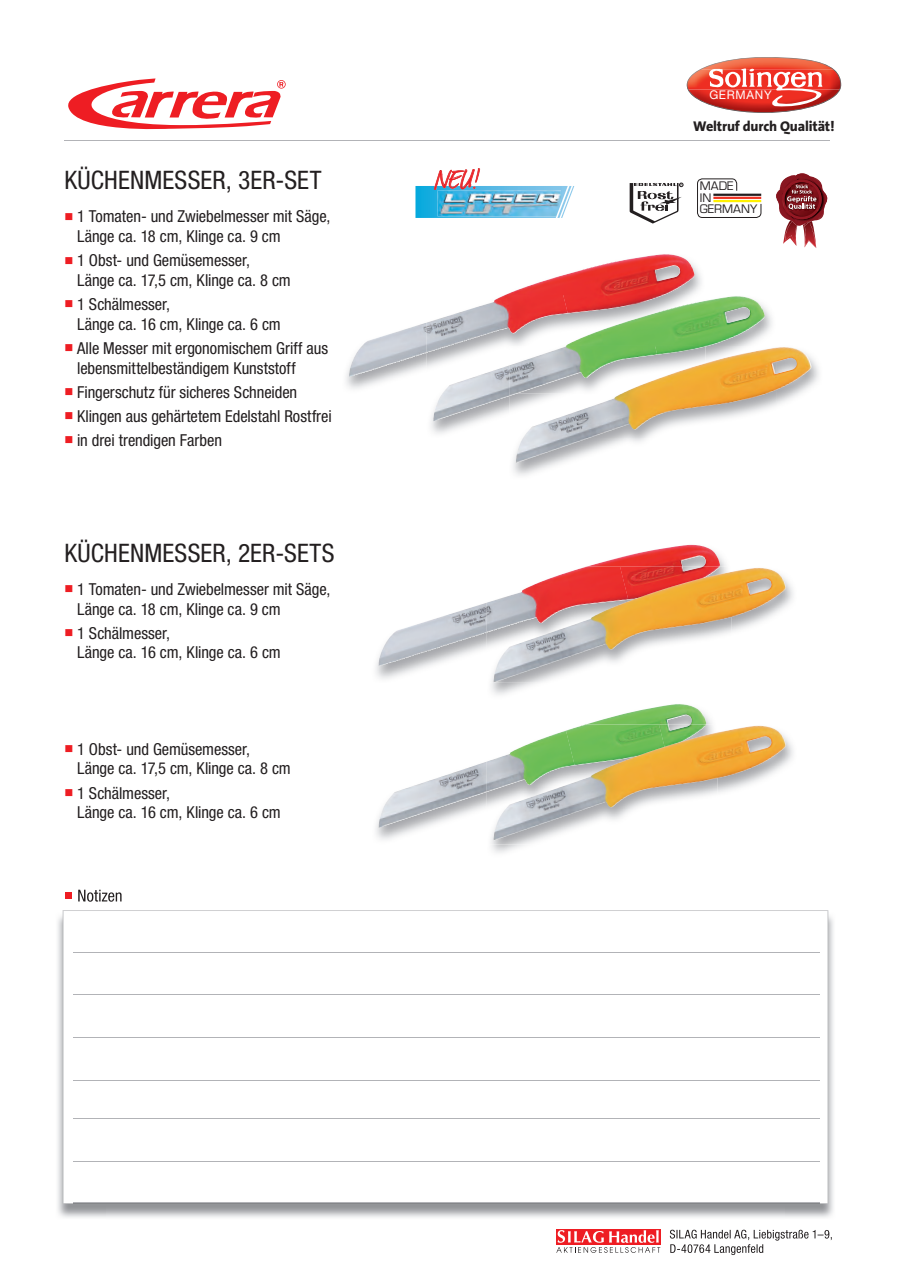
<style>
.page{position:relative;width:898px;height:1272px;background:#fff}
.page>*{position:absolute;margin:0;border:0;box-sizing:border-box;transform-origin:0 0}
.t1{font:30.6px "Journal";color:#ee1d23}
.t2{font:condensed 25.5px "Helvetica Neue";letter-spacing:.005em;color:#231f20}
.t3{font:condensed 16.5px/19.8px "Helvetica Neue";letter-spacing:-.005em;color:#231f20}
.t4{font:800 14.25px "The Sans B8";letter-spacing:-.01em;color:#231f20}
.t5{font:12.9px/11.7px "Eurostile T";color:#231f20}
.t6{font:12px "Helvetica Neue";letter-spacing:.06em;color:#fff}
.s1{color:#ee1d23}
</style>
<div class="page">
<svg style="left:670px;top:1229px;width:162px;height:25px"></svg>
<hr style="left:64px;top:140px;width:766px;height:1px;background:#b2b3b7">
<svg style="left:556px;top:1229px;width:104px;height:23px"></svg>
<svg style="left:68px;top:78px;width:218px;height:52px"></svg>
<svg style="left:78px;top:889px;width:44px;height:12px"></svg>
<div style="left:65px;top:892px;width:7px;height:7px;background:#ee1d23"></div>
<img style="left:745px;top:112px;width:37px;height:1px">
<img style="left:700px;top:57px;width:134px;height:13px">
<img style="left:687px;top:70px;width:154px;height:42px">
<svg style="left:709px;top:68px;width:113px;height:38px"></svg>
<img style="left:415px;top:168px;width:159px;height:50px">
<svg style="left:629px;top:183px;width:54px;height:40px"></svg>
<img style="left:349px;top:254px;width:345px;height:123px">
<img style="left:378px;top:545px;width:342px;height:121px">
<img style="left:427px;top:295px;width:345px;height:139px">
<img style="left:505px;top:295px;width:61px;height:52px">
<img style="left:427px;top:295px;width:78px;height:58px">
<img style="left:563px;top:295px;width:100px;height:18px">
<img style="left:566px;top:296px;width:198px;height:50px">
<img style="left:376px;top:715px;width:336px;height:125px">
<img style="left:379px;top:704px;width:327px;height:123px">
<img style="left:509px;top:346px;width:146px;height:50px">
<img style="left:655px;top:346px;width:53px;height:1px">
<img style="left:516px;top:347px;width:295px;height:116px">
<img style="left:487px;top:566px;width:133px;height:66px">
<img style="left:620px;top:566px;width:100px;height:2px">
<img style="left:493px;top:568px;width:293px;height:114px">
<img style="left:487px;top:724px;width:228px;height:120px">
<img style="left:487px;top:730px;width:6px;height:62px">
<img style="left:566px;top:724px;width:93px;height:1px">
<img style="left:659px;top:724px;width:47px;height:1px">
<img style="left:493px;top:725px;width:293px;height:115px">
<img style="left:57px;top:911px;width:50px;height:307px">
<img style="left:784px;top:911px;width:50px;height:307px">
<svg style="left:63px;top:910px;width:765px;height:293px"></svg>
<hr style="left:73px;top:1203px;width:747px;height:1px;background:#848689">
<svg style="left:697px;top:179px;width:64px;height:39px"></svg>
<svg style="left:776px;top:173px;width:52px;height:75px"></svg>
<h2 class="t2" style="left:64px;top:165px;width:259px">KÜCHENMESSER, 3ER-SET</h2>
<p class="t3" style="left:77px;top:206px;width:255px;text-indent:-13px"><span class="s1">■</span> 1 Tomaten- und Zwiebelmesser mit Säge,<br>Länge ca. 18 cm, Klinge ca. 9 cm</p>
<p class="t3" style="left:77px;top:250px;width:215px;text-indent:-13px"><span class="s1">■</span> 1 Obst- und Gemüsemesser,<br>Länge ca. 17,5 cm, Klinge ca. 8 cm</p>
<p class="t3" style="left:77px;top:294px;width:205px;text-indent:-13px"><span class="s1">■</span> 1 Schälmesser,<br>Länge ca. 16 cm, Klinge ca. 6 cm</p>
<p class="t3" style="left:77px;top:338px;width:252px;text-indent:-13px"><span class="s1">■</span> Alle Messer mit ergonomischem Griff aus lebensmittelbeständigem Kunststoff</p>
<p class="t3" style="left:64px;top:382px;width:234px"><span class="s1">■</span> Fingerschutz für sicheres Schneiden</p>
<p class="t3" style="left:64px;top:406px;width:269px"><span class="s1">■</span> Klingen aus gehärtetem Edelstahl Rostfrei</p>
<p class="t3" style="left:64px;top:430px;width:159px"><span class="s1">■</span> in drei trendigen Farben</p>
<h2 class="t2" style="left:64px;top:537px;width:272px">KÜCHENMESSER, 2ER-SETS</h2>
<p class="t3" style="left:77px;top:579px;width:255px;text-indent:-13px"><span class="s1">■</span> 1 Tomaten- und Zwiebelmesser mit Säge,<br>Länge ca. 18 cm, Klinge ca. 9 cm</p>
<p class="t3" style="left:77px;top:622px;width:205px;text-indent:-13px"><span class="s1">■</span> 1 Schälmesser,<br>Länge ca. 16 cm, Klinge ca. 6 cm</p>
<p class="t3" style="left:77px;top:738px;width:215px;text-indent:-13px"><span class="s1">■</span> 1 Obst- und Gemüsemesser,<br>Länge ca. 17,5 cm, Klinge ca. 8 cm</p>
<p class="t3" style="left:77px;top:782px;width:205px;text-indent:-13px"><span class="s1">■</span> 1 Schälmesser,<br>Länge ca. 16 cm, Klinge ca. 6 cm</p>
<h1 class="t1" style="left:434px;top:158px;width:46px">NEU!</h1>
<p class="t6" style="left:709px;top:87px;width:64px">GERMANY</p>
<p class="t4" style="left:693px;top:119px;width:143px">Weltruf durch Qualität!</p>
<p class="t5" style="left:700px;top:180px;width:59px">MADE<br>IN<br>GERMANY</p>
</div>
